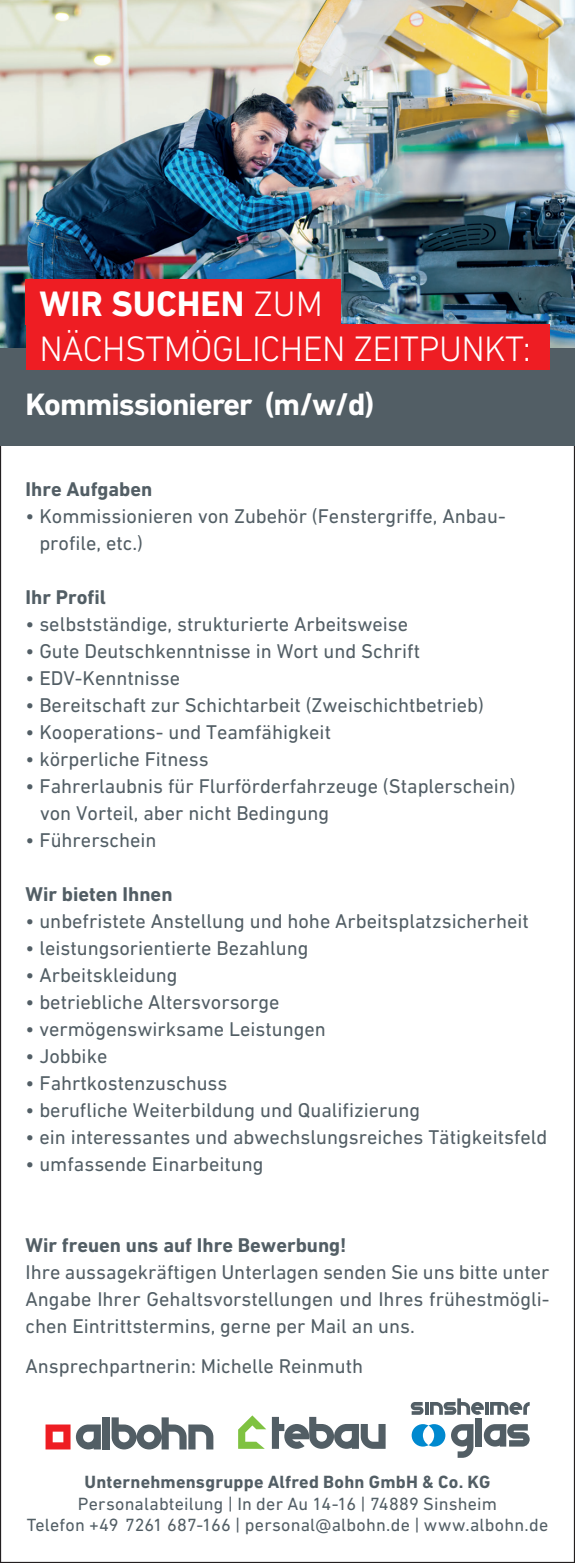
<style>
.page{position:relative;width:575px;height:1563px;background:#fff}
.page>*{position:absolute;margin:0;border:0;box-sizing:border-box;transform-origin:0 0}
.t1{font:300 36px "DIN Next LT Pro";letter-spacing:-.015em;color:#fff}
.t2{font:700 36px "DIN Next LT Pro";color:#fff}
.t3{font:700 31.5px "DIN Next LT Pro";letter-spacing:-.03em;color:#fff}
.t4{font:20.25px/27px "DIN Next LT Pro";color:#525e65}
.t5{font:700 20.25px "DIN Next LT Pro";color:#525e65}
.t6{font:18px/21.6px "DIN Next LT Pro";letter-spacing:.01em;color:#525e65;text-align:center}
.t7{font:700 18px "DIN Next LT Pro";letter-spacing:.015em;color:#525e65}
.s1{font-weight:300}
</style>
<div class="page">
<div style="left:0;top:93px;width:574px;height:352px;background:#525e65"></div>
<img style="left:0;top:0;width:574px;height:347px">
<div style="left:26px;top:324px;width:523px;height:46px;background:#ee1d23"></div>
<div style="left:26px;top:279px;width:314px;height:46px;background:#ee1d23"></div>
<svg style="left:45px;top:1424px;width:25px;height:25px"></svg>
<svg style="left:76px;top:1424px;width:25px;height:25px"></svg>
<svg style="left:111px;top:1417px;width:102px;height:32px"></svg>
<div style="left:103px;top:1417px;width:7px;height:32px;background:#525e65"></div>
<svg style="left:238px;top:1415px;width:147px;height:33px"></svg>
<svg style="left:411px;top:1424px;width:62px;height:33px"></svg>
<svg style="left:483px;top:1424px;width:46px;height:22px"></svg>
<div style="left:475px;top:1417px;width:6px;height:29px;background:#525e65"></div>
<svg style="left:410px;top:1398px;width:119px;height:16px"></svg>
<h1 class="t2" style="left:39px;top:282px;width:285px">WIR SUCHEN <span class="s1">ZUM</span></h1>
<h1 class="t1" style="left:39px;top:328px;width:492px">NÄCHSTMÖGLICHEN ZEITPUNKT:</h1>
<h2 class="t3" style="left:26px;top:386px;width:350px">Kommissionierer (m/w/d)</h2>
<p class="t5" style="left:26px;top:477px;width:128px">Ihre Aufgaben</p>
<p class="t4" style="left:39px;top:502px;width:467px;text-indent:-14px">• Kommissionieren von Zubehör (Fenstergriffe, Anbau&shy;profile, etc.)</p>
<p class="t5" style="left:26px;top:585px;width:82px">Ihr Profil</p>
<p class="t4" style="left:26px;top:610px;width:384px">• selbstständige, strukturierte Arbeitsweise</p>
<p class="t4" style="left:26px;top:637px;width:395px">• Gute Deutschkenntnisse in Wort und Schrift</p>
<p class="t4" style="left:26px;top:664px;width:156px">• EDV-Kenntnisse</p>
<p class="t4" style="left:26px;top:691px;width:459px">• Bereitschaft zur Schichtarbeit (Zweischichtbetrieb)</p>
<p class="t4" style="left:26px;top:718px;width:307px">• Kooperations- und Teamfähigkeit</p>
<p class="t4" style="left:26px;top:745px;width:184px">• körperliche Fitness</p>
<p class="t4" style="left:40px;top:772px;width:476px;text-indent:-15px">• Fahrerlaubnis für Flurförderfahrzeuge (Staplerschein) von Vorteil, aber nicht Bedingung</p>
<p class="t4" style="left:26px;top:826px;width:132px">• Führerschein</p>
<p class="t5" style="left:26px;top:882px;width:148px">Wir bieten Ihnen</p>
<p class="t4" style="left:26px;top:907px;width:504px">• unbefristete Anstellung und hohe Arbeitsplatzsicherheit</p>
<p class="t4" style="left:26px;top:934px;width:284px">• leistungsorientierte Bezahlung</p>
<p class="t4" style="left:26px;top:961px;width:153px">• Arbeitskleidung</p>
<p class="t4" style="left:26px;top:988px;width:255px">• betriebliche Altersvorsorge</p>
<p class="t4" style="left:26px;top:1015px;width:301px">• vermögenswirksame Leistungen</p>
<p class="t4" style="left:26px;top:1042px;width:83px">• Jobbike</p>
<p class="t4" style="left:26px;top:1069px;width:203px">• Fahrtkostenzuschuss</p>
<p class="t4" style="left:26px;top:1096px;width:395px">• berufliche Weiterbildung und Qualifizierung</p>
<p class="t4" style="left:26px;top:1123px;width:522px">• ein interessantes und abwechslungsreiches Tätigkeitsfeld</p>
<p class="t4" style="left:26px;top:1150px;width:239px">• umfassende Einarbeitung</p>
<p class="t5" style="left:26px;top:1233px;width:322px">Wir freuen uns auf Ihre Bewerbung!</p>
<p class="t4" style="left:26px;top:1258px;width:525px;text-align:justify">Ihre aussagekräftigen Unterlagen senden Sie uns bitte unter Angabe Ihrer Gehaltsvorstellungen und Ihres frühestmögli&shy;chen Eintrittstermins, gerne per Mail an uns.</p>
<p class="t4" style="left:26px;top:1352px;width:339px">Ansprechpartnerin: Michelle Reinmuth</p>
<p class="t7" style="left:84px;top:1471px;width:407px">Unternehmensgruppe Alfred Bohn GmbH &amp; Co. KG</p>
<p class="t6" style="left:27px;top:1492px;width:522px">Personalabteilung | In der Au 14-16 | 74889 Sinsheim<br>Telefon +49 7261 687-166 | personal@albohn.de | www.albohn.de</p>
</div>
